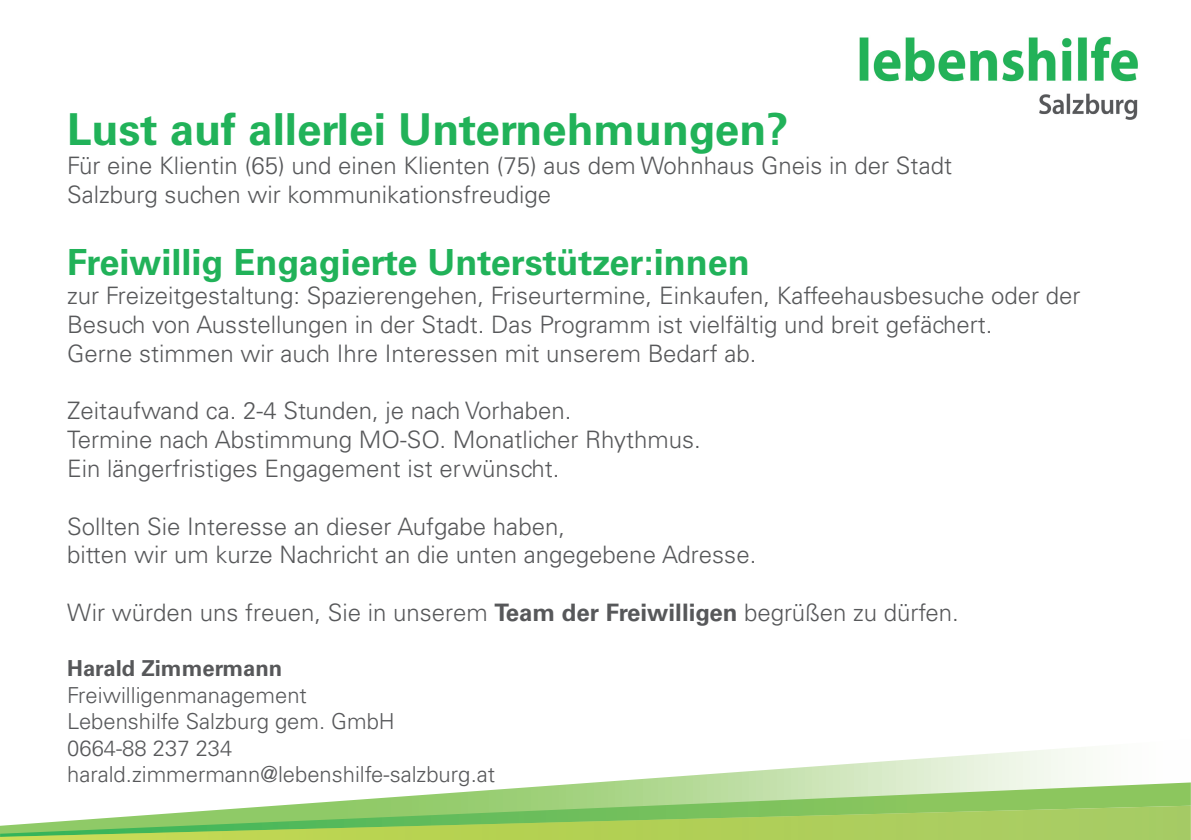
<style>
.page{position:relative;width:1191px;height:840px;background:#fff}
.page>*{position:absolute;margin:0;border:0;box-sizing:border-box;transform-origin:0 0}
.t1{font:700 44px "Univers LT Std";color:#21b259}
.t2{font:700 36px "Univers LT Std";color:#21b259}
.t3{font:300 24px/28.8px "Univers LT Std";color:#57585a}
.t4{font:300 22px/26.4px "Univers LT Std";color:#57585a}
.t5{font:700 22px "Univers LT Std";color:#57585a}
.s1{font-weight:700}
</style>
<div class="page">
<img style="left:859px;top:36px;width:279px;height:84px">
<svg style="left:602px;top:747px;width:484px;height:35px"></svg>
<svg style="left:286px;top:782px;width:904px;height:23px"></svg>
<svg style="left:0;top:805px;width:1190px;height:34px;background:#a0ce6a"></svg>
<p class="t1" style="left:67px;top:104px;width:722px">Lust auf allerlei Unternehmungen?</p>
<p class="t3" style="left:67px;top:151px;width:886px">Für eine Klientin (65) und einen Klienten (75) aus dem Wohnhaus Gneis in der Stadt</p>
<p class="t3" style="left:67px;top:180px;width:485px">Salzburg suchen wir kommunikationsfreudige</p>
<p class="t2" style="left:67px;top:241px;width:684px">Freiwillig Engagierte Unterstützer:innen</p>
<p class="t3" style="left:67px;top:281px;width:1014px">zur Freizeitgestaltung: Spazierengehen, Friseurtermine, Einkaufen, Kaffeehausbesuche oder der<br>Besuch von Ausstellungen in der Stadt. Das Programm ist vielfältig und breit gefächert.</p>
<p class="t3" style="left:67px;top:338px;width:691px">Gerne stimmen wir auch Ihre Interessen mit unserem Bedarf ab.</p>
<p class="t3" style="left:67px;top:396px;width:506px">Zeitaufwand ca. 2-4 Stunden, je nach Vorhaben.</p>
<p class="t3" style="left:67px;top:425px;width:635px">Termine nach Abstimmung MO-SO. Monatlicher Rhythmus.</p>
<p class="t3" style="left:67px;top:454px;width:494px">Ein längerfristiges Engagement ist erwünscht.</p>
<p class="t3" style="left:67px;top:511px;width:499px">Sollten Sie Interesse an dieser Aufgabe haben,</p>
<p class="t3" style="left:67px;top:540px;width:690px">bitten wir um kurze Nachricht an die unten angegebene Adresse.</p>
<p class="t3" style="left:67px;top:598px;width:893px">Wir würden uns freuen, Sie in unserem <span class="s1">Team der Freiwilligen</span> begrüßen zu dürfen.</p>
<p class="t5" style="left:67px;top:655px;width:217px">Harald Zimmermann</p>
<p class="t4" style="left:67px;top:681px;width:241px">Freiwilligenmanagement</p>
<p class="t4" style="left:67px;top:707px;width:329px">Lebenshilfe Salzburg gem. GmbH</p>
<p class="t4" style="left:67px;top:734px;width:429px">0664-88 237 234 harald.zimmermann@lebenshilfe-salzburg.at</p>
</div>
